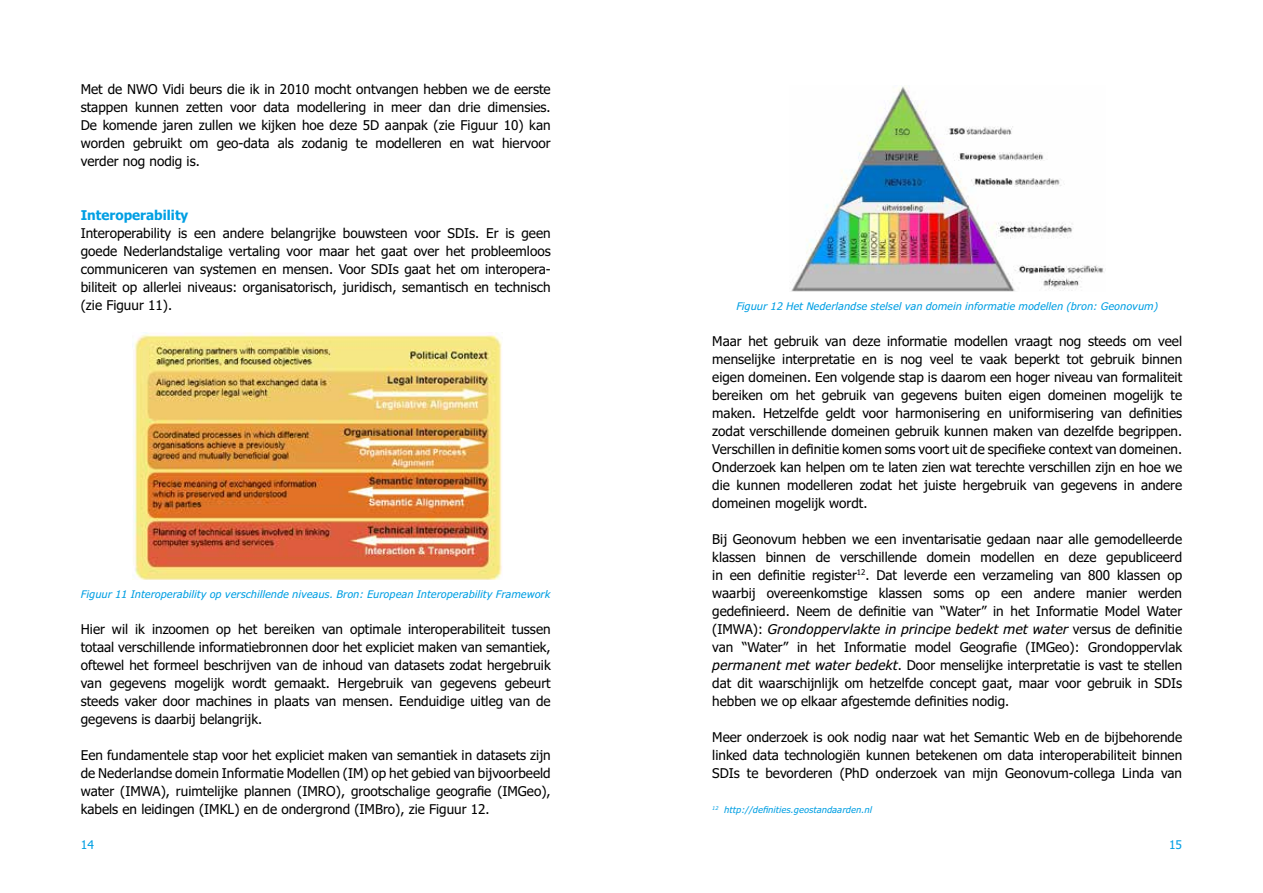
<style>
.page{position:relative;width:1263px;height:893px;background:#fff}
.page>*{position:absolute;margin:0;border:0;box-sizing:border-box;transform-origin:0 0}
.t1{font:13.5px/18px "Tu Tahoma";color:#000;text-align:justify}
.t2{font:700 13.5px "Tu Tahoma";color:#009fe3}
.t3{font:12px "Tu Tahoma";color:#009fe3}
.t4{font:italic 10.5px "Tu Tahoma";color:#009fe3}
.t5{font:italic 9px "Tu Tahoma";color:#009fe3}
.s1{font-style:italic}
</style>
<div class="page">
<img style="left:133px;top:332px;width:369px;height:248px">
<img style="left:791px;top:85px;width:313px;height:207px">
<p class="t1" style="left:81px;top:79px;width:471px">Met de NWO Vidi beurs die ik in 2010 mocht ontvangen hebben we de eerste stappen kunnen zetten voor data modellering in meer dan drie dimensies.<br>De komende jaren zullen we kijken hoe deze 5D aanpak (zie Figuur 10) kan worden gebruikt om geo-data als zodanig te modelleren en wat hiervoor verder nog nodig is.</p>
<p class="t2" style="left:81px;top:206px;width:109px">Interoperability</p>
<p class="t1" style="left:81px;top:223px;width:471px">Interoperability is een andere belangrijke bouwsteen voor SDIs. Er is geen goede Nederlandstalige vertaling voor maar het gaat over het probleemloos communiceren van systemen en mensen. Voor SDIs gaat het om interopera&shy;biliteit op allerlei niveaus: organisatorisch, juridisch, semantisch en technisch (zie Figuur 11).</p>
<p class="t4" style="left:81px;top:587px;width:471px">Figuur 11 Interoperability op verschillende niveaus. Bron: European Interoperability Framework</p>
<p class="t1" style="left:81px;top:619px;width:471px">Hier wil ik inzoomen op het bereiken van optimale interoperabiliteit tussen totaal verschillende informatiebronnen door het expliciet maken van semantiek, oftewel het formeel beschrijven van de inhoud van datasets zodat hergebruik van gegevens mogelijk wordt gemaakt. Hergebruik van gegevens gebeurt steeds vaker door machines in plaats van mensen. Eenduidige uitleg van de gegevens is daarbij belangrijk.</p>
<p class="t1" style="left:81px;top:745px;width:471px">Een fundamentele stap voor het expliciet maken van semantiek in datasets zijn de Nederlandse domein Informatie Modellen (IM) op het gebied van bijvoorbeeld water (IMWA), ruimtelijke plannen (IMRO), grootschalige geografie (IMGeo), kabels en leidingen (IMKL) en de ondergrond (IMBro), zie Figuur 12.</p>
<p class="t4" style="left:736px;top:299px;width:423px">Figuur 12 Het Nederlandse stelsel van domein informatie modellen (bron: Geonovum)</p>
<p class="t1" style="left:712px;top:331px;width:471px">Maar het gebruik van deze informatie modellen vraagt nog steeds om veel menselijke interpretatie en is nog veel te vaak beperkt tot gebruik binnen eigen domeinen. Een volgende stap is daarom een hoger niveau van formaliteit bereiken om het gebruik van gegevens buiten eigen domeinen mogelijk te maken. Hetzelfde geldt voor harmonisering en uniformisering van definities zodat verschillende domeinen gebruik kunnen maken van dezelfde begrippen.<br>Verschillen in definitie komen soms voort uit de specifieke context van domeinen.<br>Onderzoek kan helpen om te laten zien wat terechte verschillen zijn en hoe we die kunnen modelleren zodat het juiste hergebruik van gegevens in andere domeinen mogelijk wordt.</p>
<p class="t1" style="left:712px;top:529px;width:471px">Bij Geonovum hebben we een inventarisatie gedaan naar alle gemodelleerde klassen binnen de verschillende domein modellen en deze gepubliceerd in een definitie register<sup>12</sup>. Dat leverde een verzameling van 800 klassen op waarbij overeenkomstige klassen soms op een andere manier werden gedefinieerd. Neem de definitie van “Water” in het Informatie Model Water (IMWA): <span class="s1">Grondoppervlakte in principe bedekt met water</span> versus de definitie van “Water” in het Informatie model Geografie (IMGeo): Grondoppervlak <span class="s1">permanent met water bedekt</span>. Door menselijke interpretatie is vast te stellen dat dit waarschijnlijk om hetzelfde concept gaat, maar voor gebruik in SDIs hebben we op elkaar afgestemde definities nodig.</p>
<p class="t1" style="left:712px;top:727px;width:471px">Meer onderzoek is ook nodig naar wat het Semantic Web en de bijbehorende linked data technologiën kunnen betekenen om data interoperabiliteit binnen SDIs te bevorderen (PhD onderzoek van mijn Geonovum-collega Linda van</p>
<p class="t5" style="left:712px;top:804px;width:161px"><sup>12</sup> http://definities.geostandaarden.nl</p>
<p class="t3" style="left:81px;top:837px;width:15px">14</p>
<p class="t3" style="left:1169px;top:837px;width:15px">15</p>
</div>
